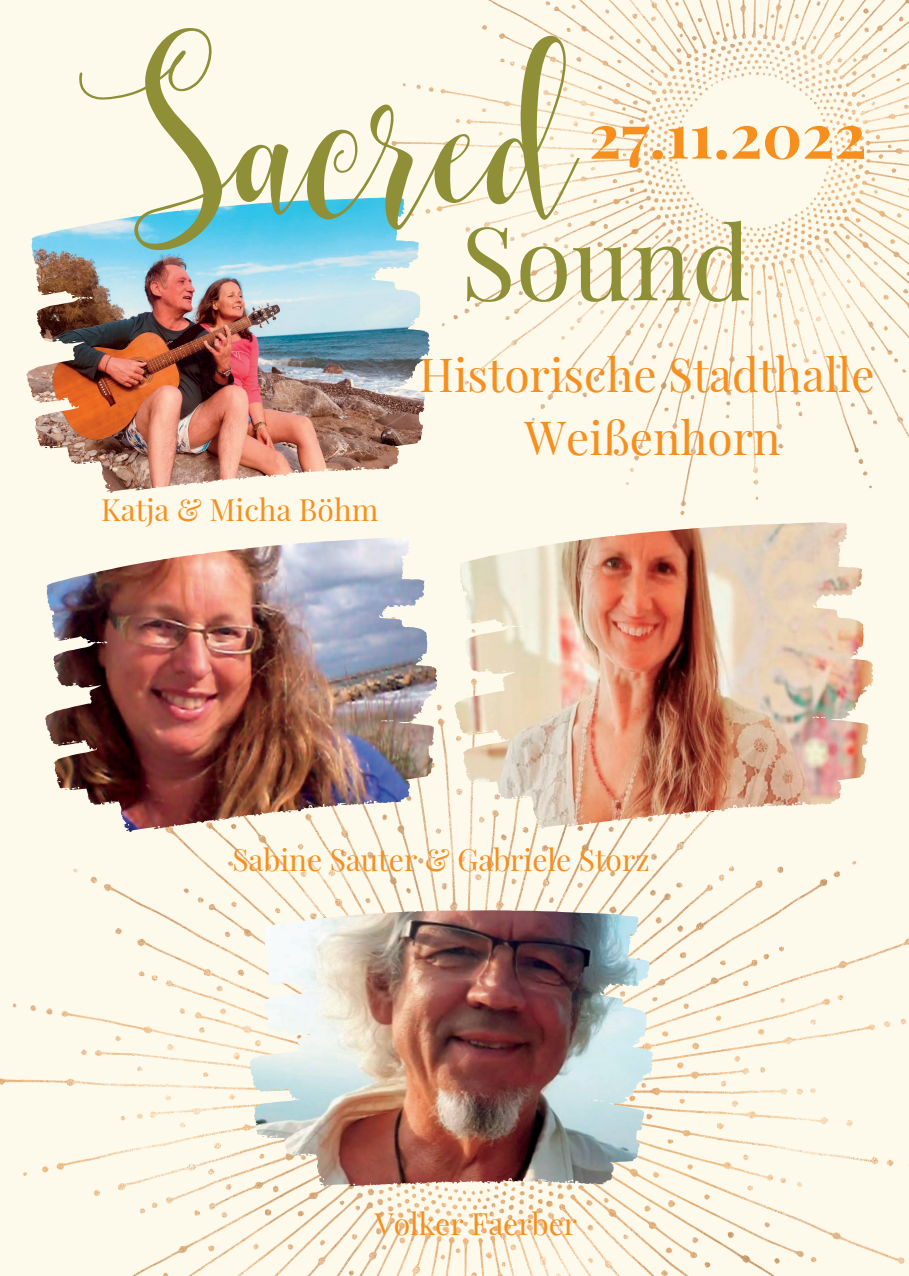
<style>
.page{position:relative;width:909px;height:1276px;background:#fff}
.page>*{position:absolute;margin:0;border:0;box-sizing:border-box;transform-origin:0 0}
.t1{font:225.9px "Ghisella";color:#8e8f36}
.t2{font:102px "Playfair Display";color:#8e8f36}
.t3{font:700 61.8px "Playfair Display";color:#f68f1e}
.t4{font:45.9px/63px "Playfair Display";color:#f68f1e;text-align:center}
.t5{font:30px "Playfair Display";color:#f68f1e}
</style>
<div class="page">
<img style="left:0;top:0;width:909px;height:617px">
<img style="left:0;top:617px;width:909px;height:659px">
<img style="left:384px;top:0;width:525px;height:514px">
<img style="left:372px;top:214px;width:57px;height:128px">
<img style="left:813px;top:539px;width:60px;height:133px">
<img style="left:379px;top:553px;width:58px;height:124px">
<img style="left:600px;top:932px;width:53px;height:129px">
<h1 class="t1" style="left:100px;top:-11px;width:479px">Sacred</h1>
<h3 class="t3" style="left:589px;top:92px;width:279px">27.11.2022</h3>
<h2 class="t2" style="left:461px;top:190px;width:292px">Sound</h2>
<p class="t5" style="left:101px;top:489px;width:279px">Katja &amp; Micha Böhm</p>
<h3 class="t4" style="left:419px;top:341px;width:457px">Historische Stadthalle<br>Weißenhorn</h3>
<p class="t5" style="left:232px;top:839px;width:419px">Sabine Sauter &amp; Gabriele Storz</p>
<p class="t5" style="left:375px;top:1202px;width:204px">Volker Faerber</p>
</div>
